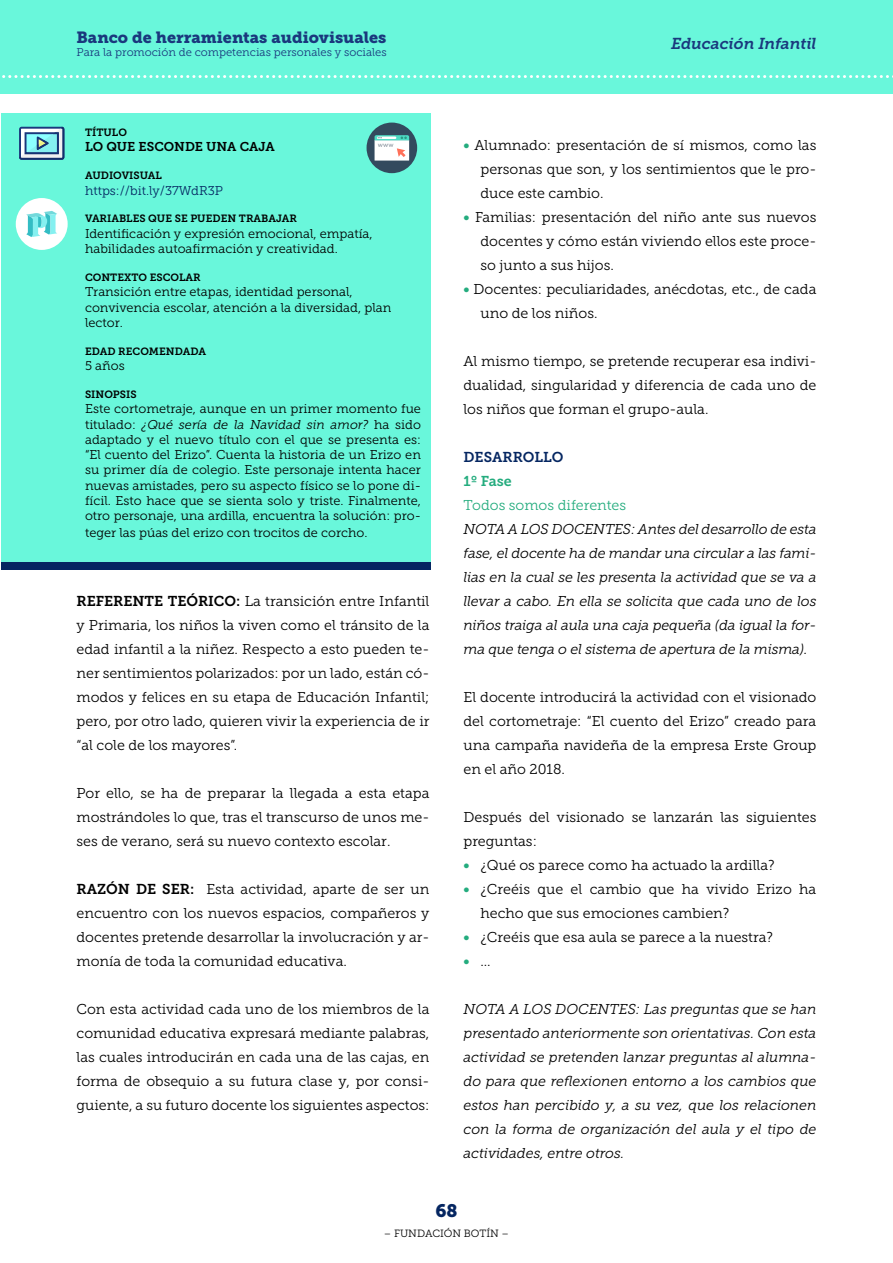
<style>
.page{position:relative;width:893px;height:1263px;background:#fff}
.page>*{position:absolute;margin:0;border:0;box-sizing:border-box;transform-origin:0 0}
.t1{font:18px "Museo Slab 900";color:#052661}
.t2{font:16.2px "Museo Slab 900";color:#1a387d}
.t3{font:italic 15.75px "Museo Slab 700";letter-spacing:-.005em;color:#1a387d}
.List_Paragraph{font:14.25px/24px "Museo Slab 300";color:#000;text-align:justify}
.t4{font:italic 14.25px/24px "Museo Slab 300";letter-spacing:-.01em;color:#000;text-align:justify}
.t5{font:14.25px "Museo Slab 300";color:#24ac7e}
.t6{font:14.25px "Museo Slab 700";color:#052661}
.List_Paragraph-2{font:14.25px "Museo Slab 700";color:#24ac7e}
.t7{font:12.75px/15.3px "Museo Slab 300";color:#000}
.t8{font:12.75px "Museo Slab 300";color:#052661}
.t9{font:12.75px "Museo Slab 700";color:#000}
.t10{font:11.25px "Museo Slab 300";color:#1a387d}
.t11{font:10.5px "Museo Slab 700";color:#000}
.t12{font:10.5px "Museo Slab 300";color:#000}
.s1{font-style:italic}
.s2{font-family:"Museo Slab 700"}
.s3{font-family:"Museo Slab 700";color:#24ac7e}
.s4{font-family:"Museo Slab 300";color:#000}
</style>
<div class="page">
<div style="left:0;top:0;width:893px;height:94px;background:#69f7db"></div>
<svg style="left:2px;top:75px;width:891px;height:3px"></svg>
<div style="left:1px;top:113px;width:429px;height:453px;background:#69f7db"></div>
<div style="left:1px;top:563px;width:429px;height:7px;background:#052661"></div>
<div style="left:367px;top:123px;width:50px;height:50px;background:#334a5e;border-radius:50%"></div>
<svg style="left:375px;top:135px;width:34px;height:26px"></svg>
<svg style="left:19px;top:127px;width:45px;height:33px"></svg>
<div style="left:16px;top:198px;width:52px;height:52px;background:#fff;border-radius:50%"></div>
<svg style="left:26px;top:211px;width:31px;height:26px"></svg>
<p class="t2" style="left:77px;top:28px;width:311px">Banco de herramientas audiovisuales</p>
<p class="t10" style="left:77px;top:46px;width:312px">Para la promoción de competencias personales y sociales</p>
<p class="t11" style="left:85px;top:126px;width:43px">TÍTULO</p>
<p class="t9" style="left:85px;top:140px;width:191px">LO QUE ESCONDE UNA CAJA</p>
<p class="t11" style="left:85px;top:170px;width:78px">AUDIOVISUAL</p>
<p class="t8" style="left:85px;top:183px;width:140px">https://bit.ly/37WdR3P</p>
<p class="t11" style="left:85px;top:213px;width:213px">VARIABLES QUE SE PUEDEN TRABAJAR</p>
<p class="t7" style="left:85px;top:226px;width:289px">Identificación y expresión emocional, empatía, habilidades autoafirmación y creatividad.</p>
<p class="t11" style="left:85px;top:271px;width:117px">CONTEXTO ESCOLAR</p>
<p class="t7" style="left:85px;top:284px;width:308px">Transición entre etapas, identidad personal, convivencia escolar, atención a la diversidad, plan lector.</p>
<p class="t11" style="left:85px;top:345px;width:123px">EDAD RECOMENDADA</p>
<p class="t7" style="left:85px;top:358px;width:41px">5 años</p>
<p class="t11" style="left:85px;top:388px;width:53px">SINOPSIS</p>
<p class="t7" style="left:85px;top:401px;width:337px;text-align:justify">Este cortometraje, aunque en un primer momento fue titulado: <span class="s1">¿Qué sería de la Navidad sin amor?</span> ha sido adaptado y el nuevo título con el que se presenta es: “El cuento del Erizo”. Cuenta la historia de un Erizo en su primer día de colegio. Este personaje intenta hacer nuevas amistades, pero su aspecto físico se lo pone di&shy;fícil. Esto hace que se sienta solo y triste. Finalmente, otro personaje, una ardilla, encuentra la solución: pro-</p>
<p class="t7" style="left:85px;top:525px;width:284px">teger las púas del erizo con trocitos de corcho.</p>
<p class="List_Paragraph" style="left:77px;top:589px;width:354px"><span class="s2">REFERENTE TEÓRICO:</span> La transición entre Infantil y Primaria, los niños la viven como el tránsito de la edad infantil a la niñez. Respecto a esto pueden te&shy;ner sentimientos polarizados: por un lado, están có&shy;modos y felices en su etapa de Educación Infantil; pero, por otro lado, quieren vivir la experiencia de ir “al cole de los mayores”.</p>
<p class="List_Paragraph" style="left:77px;top:781px;width:354px">Por ello, se ha de preparar la llegada a esta etapa mostrándoles lo que, tras el transcurso de unos me&shy;ses de verano, será su nuevo contexto escolar.</p>
<p class="List_Paragraph" style="left:77px;top:877px;width:354px"><span class="s2">RAZÓN DE SER:</span> Esta actividad, aparte de ser un encuentro con los nuevos espacios, compañeros y docentes pretende desarrollar la involucración y ar&shy;monía de toda la comunidad educativa.</p>
<p class="List_Paragraph" style="left:77px;top:997px;width:354px">Con esta actividad cada uno de los miembros de la comunidad educativa expresará mediante palabras, las cuales introducirán en cada una de las cajas, en forma de obsequio a su futura clase y, por consi&shy;guiente, a su futuro docente los siguientes aspectos:</p>
<p class="t3" style="left:671px;top:34px;width:147px">Educación Infantil</p>
<p class="List_Paragraph" style="left:480px;top:133px;width:337px;text-indent:-17px"><span class="s3">•</span> Alumnado: presentación de sí mismos, como las personas que son, y los sentimientos que le pro&shy;duce este cambio.</p>
<p class="List_Paragraph" style="left:480px;top:205px;width:337px;text-indent:-17px"><span class="s3">•</span> Familias: presentación del niño ante sus nuevos docentes y cómo están viviendo ellos este proce&shy;so junto a sus hijos.</p>
<p class="List_Paragraph" style="left:480px;top:277px;width:337px;text-indent:-17px"><span class="s3">•</span> Docentes: peculiaridades, anécdotas, etc., de cada uno de los niños.</p>
<p class="List_Paragraph" style="left:463px;top:349px;width:354px">Al mismo tiempo, se pretende recuperar esa indivi&shy;dualidad, singularidad y diferencia de cada uno de los niños que forman el grupo-aula.</p>
<p class="t6" style="left:463px;top:449px;width:102px">DESARROLLO</p>
<p class="List_Paragraph-2" style="left:463px;top:473px;width:50px">1º Fase</p>
<p class="t5" style="left:463px;top:497px;width:164px">Todos somos diferentes</p>
<p class="t4" style="left:463px;top:517px;width:354px">NOTA A LOS DOCENTES: Antes del desarrollo de esta fase, el docente ha de mandar una circular a las fami&shy;lias en la cual se les presenta la actividad que se va a llevar a cabo. En ella se solicita que cada uno de los niños traiga al aula una caja pequeña (da igual la for&shy;ma que tenga o el sistema de apertura de la misma).</p>
<p class="List_Paragraph" style="left:463px;top:685px;width:354px">El docente introducirá la actividad con el visionado del cortometraje: “El cuento del Erizo” creado para una campaña navideña de la empresa Erste Group en el año 2018.</p>
<p class="List_Paragraph" style="left:463px;top:805px;width:354px">Después del visionado se lanzarán las siguientes preguntas:</p>
<p class="List_Paragraph" style="left:463px;top:853px;width:313px"><span class="s3">•</span> ¿Qué os parece como ha actuado la ardilla?</p>
<p class="List_Paragraph" style="left:480px;top:877px;width:337px;text-indent:-17px"><span class="s3">•</span> ¿Creéis que el cambio que ha vivido Erizo ha hecho que sus emociones cambien?</p>
<p class="List_Paragraph" style="left:463px;top:925px;width:311px"><span class="s3">•</span> ¿Creéis que esa aula se parece a la nuestra?</p>
<p class="List_Paragraph-2" style="left:463px;top:953px;width:29px">• <span class="s4">…</span></p>
<p class="t4" style="left:463px;top:997px;width:354px">NOTA A LOS DOCENTES: Las preguntas que se han presentado anteriormente son orientativas. Con esta actividad se pretenden lanzar preguntas al alumna&shy;do para que reflexionen entorno a los cambios que estos han percibido y, a su vez, que los relacionen con la forma de organización del aula y el tipo de actividades, entre otros.</p>
<p class="t1" style="left:435px;top:1201px;width:24px">68</p>
<p class="t12" style="left:384px;top:1227px;width:127px">– FUNDACIÓN BOTÍN –</p>
</div>
